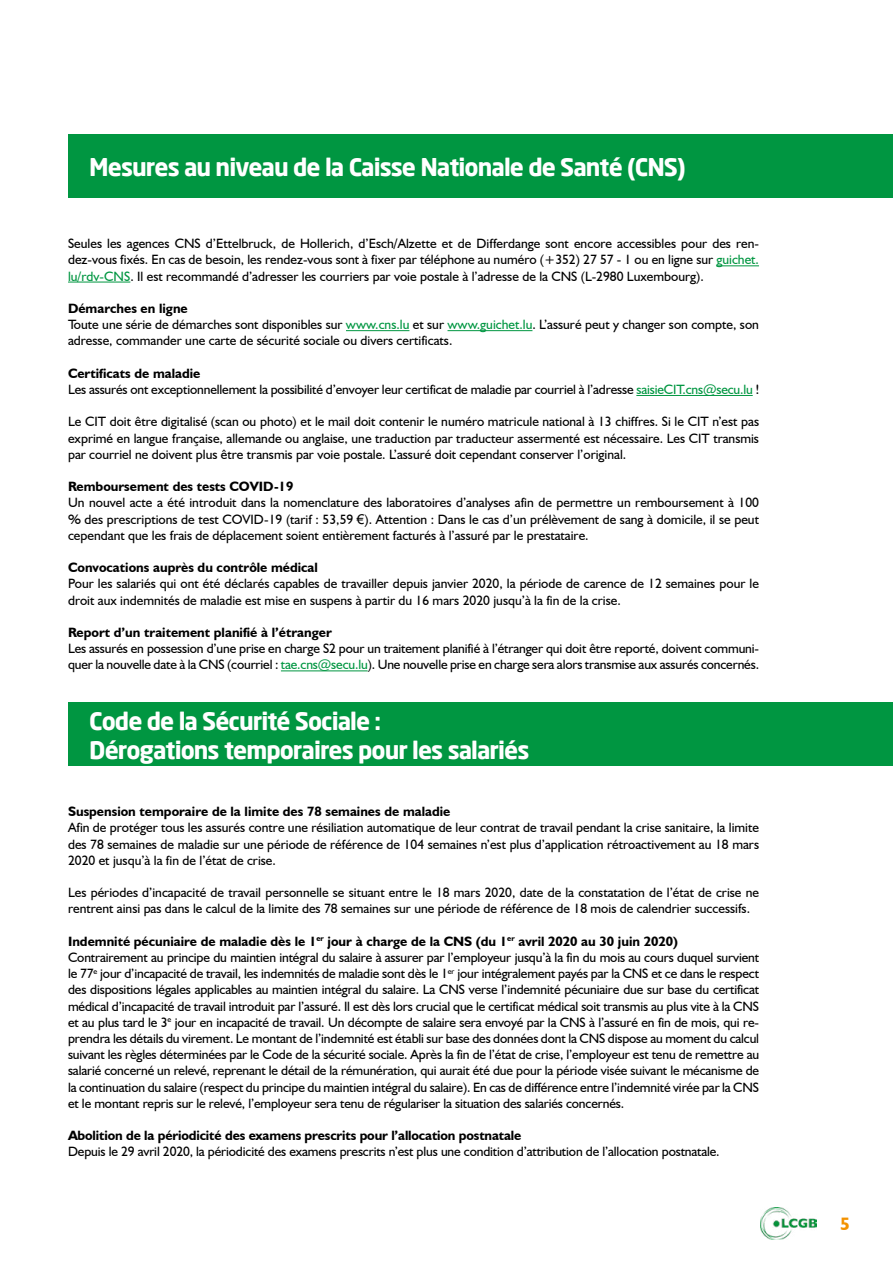
<style>
.page{position:relative;width:893px;height:1263px;background:#fff}
.page>*{position:absolute;margin:0;border:0;box-sizing:border-box;transform-origin:0 0}
.t1{font:700 24px/28.8px "Neo Sans";letter-spacing:-.04em;color:#fff}
.t2{font:700 18px "Humanist 521 BT";color:#f39200}
.t3{font:13.5px/16.2px "Humanist 521 BT";letter-spacing:-.01em;color:#000}
.t4{font:700 13.5px "Humanist 521 BT";color:#000}
.s1{color:#009641}
.s2{font-weight:700}
.s3{font-family:"Arial"}
</style>
<div class="page">
<img style="left:761px;top:1207px;width:56px;height:33px">
<div style="left:68px;top:134px;width:825px;height:64px;background:#009641"></div>
<hr style="left:716px;top:265px;width:43px;height:1px;background:#009641">
<hr style="left:68px;top:282px;width:62px;height:1px;background:#009641">
<hr style="left:346px;top:330px;width:63px;height:1px;background:#009641">
<hr style="left:447px;top:330px;width:85px;height:1px;background:#009641">
<hr style="left:636px;top:395px;width:117px;height:1px;background:#009641">
<hr style="left:281px;top:670px;width:87px;height:1px;background:#009641">
<div style="left:68px;top:702px;width:825px;height:64px;background:#009641"></div>
<h1 class="t1" style="left:89px;top:152px;width:598px">Mesures au niveau de la Caisse Nationale de Santé (CNS)</h1>
<p class="t3" style="left:68px;top:235px;width:692px;text-align:justify">Seules les agences CNS d’Ettelbruck, de Hollerich, d’Esch/Alzette et de Differdange sont encore accessibles pour des ren&shy;dez-vous fixés. En cas de besoin, les rendez-vous sont à fixer par téléphone au numéro (+352) 27 57 - 1 ou en ligne sur <span class="s1">guichet. lu/rdv-CNS</span>. Il est recommandé d’adresser les courriers par voie postale à l’adresse de la CNS (L-2980 Luxembourg).</p>
<p class="t3" style="left:68px;top:300px;width:692px"><span class="s2">Démarches en ligne<br></span>Toute une série de démarches sont disponibles sur <span class="s1">www.cns.lu</span> et sur <span class="s1">www.guichet.lu</span>. L’assuré peut y changer son compte, son adresse, commander une carte de sécurité sociale ou divers certificats.</p>
<p class="t3" style="left:68px;top:365px;width:693px"><span class="s2">Certificats de maladie<br></span>Les assurés ont exceptionnellement la possibilité d’envoyer leur certificat de maladie par courriel à l’adresse <span class="s1">saisieCIT.cns@secu.lu</span> !</p>
<p class="t3" style="left:68px;top:413px;width:692px;text-align:justify">Le CIT doit être digitalisé (scan ou photo) et le mail doit contenir le numéro matricule national à 13 chiffres. Si le CIT n’est pas exprimé en langue française, allemande ou anglaise, une traduction par traducteur assermenté est nécessaire. Les CIT transmis par courriel ne doivent plus être transmis par voie postale. L’assuré doit cependant conserver l’original.</p>
<p class="t4" style="left:68px;top:478px;width:227px">Remboursement des tests COVID-19</p>
<p class="t3" style="left:68px;top:494px;width:692px;text-align:justify">Un nouvel acte a été introduit dans la nomenclature des laboratoires d’analyses afin de permettre un remboursement à 100 % des prescriptions de test COVID-19 (tarif : 53,59 <span class="s3">€</span>). Attention : Dans le cas d’un prélèvement de sang à domicile, il se peut cependant que les frais de déplacement soient entièrement facturés à l’assuré par le prestataire.</p>
<p class="t4" style="left:68px;top:559px;width:251px">Convocations auprès du contrôle médical</p>
<p class="t3" style="left:68px;top:575px;width:692px">Pour les salariés qui ont été déclarés capables de travailler depuis janvier 2020, la période de carence de 12 semaines pour le droit aux indemnités de maladie est mise en suspens à partir du 16 mars 2020 jusqu’à la fin de la crise.</p>
<p class="t4" style="left:68px;top:624px;width:265px">Report d’un traitement planifié à l’étranger</p>
<p class="t3" style="left:68px;top:640px;width:693px">Les assurés en possession d’une prise en charge S2 pour un traitement planifié à l’étranger qui doit être reporté, doivent communi&shy;quer la nouvelle date à la CNS (courriel : <span class="s1">tae.cns@secu.lu</span>). Une nouvelle prise en charge sera alors transmise aux assurés concernés.</p>
<h1 class="t1" style="left:89px;top:706px;width:442px">Code de la Sécurité Sociale :<br>Dérogations temporaires pour les salariés</h1>
<p class="t4" style="left:68px;top:803px;width:384px">Suspension temporaire de la limite des 78 semaines de maladie</p>
<p class="t3" style="left:68px;top:819px;width:693px;text-align:justify">Afin de protéger tous les assurés contre une résiliation automatique de leur contrat de travail pendant la crise sanitaire, la limite des 78 semaines de maladie sur une période de référence de 104 semaines n’est plus d’application rétroactivement au 18 mars 2020 et jusqu’à la fin de l’état de crise.</p>
<p class="t3" style="left:68px;top:884px;width:693px">Les périodes d’incapacité de travail personnelle se situant entre le 18 mars 2020, date de la constatation de l’état de crise ne rentrent ainsi pas dans le calcul de la limite des 78 semaines sur une période de référence de 18 mois de calendrier successifs.</p>
<p class="t3" style="left:68px;top:933px;width:693px"><span class="s2">Indemnité pécuniaire de maladie dès le 1</span><sup>er</sup> <span class="s2">jour à charge de la CNS (du 1</span><sup>er</sup> <span class="s2">avril 2020 au 30 juin 2020)<br></span>Contrairement au principe du maintien intégral du salaire à assurer par l’employeur jusqu’à la fin du mois au cours duquel survient le 77<sup>e</sup> jour d’incapacité de travail, les indemnités de maladie sont dès le 1<sup>er</sup> jour intégralement payés par la CNS et ce dans le respect des dispositions légales applicables au maintien intégral du salaire. La CNS verse l’indemnité pécuniaire due sur base du certificat médical d’incapacité de travail introduit par l’assuré. Il est dès lors crucial que le certificat médical soit transmis au plus vite à la CNS et au plus tard le 3<sup>e</sup> jour en incapacité de travail. Un décompte de salaire sera envoyé par la CNS à l’assuré en fin de mois, qui re&shy;prendra les détails du virement. Le montant de l’indemnité est établi sur base des données dont la CNS dispose au moment du calcul suivant les règles déterminées par le Code de la sécurité sociale. Après la fin de l’état de crise, l’employeur est tenu de remettre au salarié concerné un relevé, reprenant le détail de la rémunération, qui aurait été due pour la période visée suivant le mécanisme de la continuation du salaire (respect du principe du maintien intégral du salaire). En cas de différence entre l’indemnité virée par la CNS et le montant repris sur le relevé, l’employeur sera tenu de régulariser la situation des salariés concernés.</p>
<p class="t4" style="left:68px;top:1127px;width:455px">Abolition de la périodicité des examens prescrits pour l’allocation postnatale</p>
<p class="t3" style="left:68px;top:1143px;width:653px">Depuis le 29 avril 2020, la périodicité des examens prescrits n’est plus une condition d’attribution de l’allocation postnatale.</p>
<h2 class="t2" style="left:840px;top:1213px;width:11px">5</h2>
</div>
